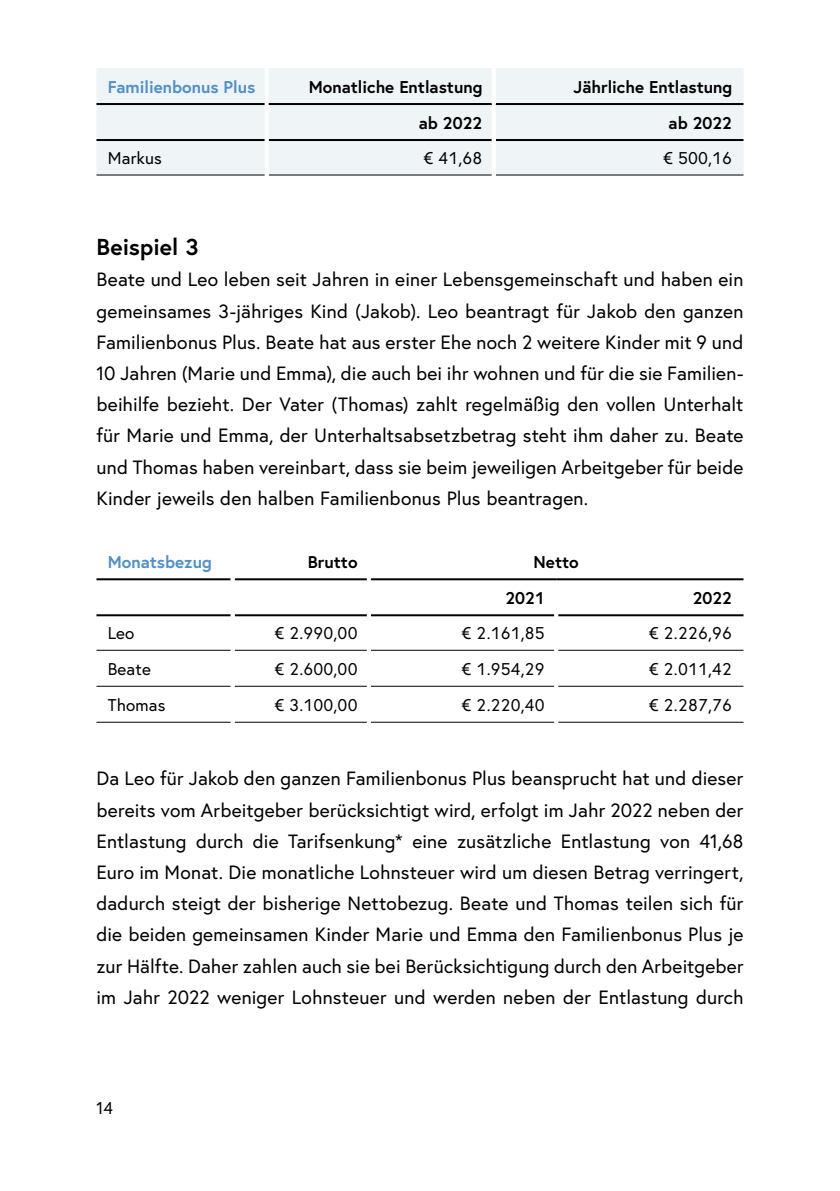
<style>
.page{position:relative;width:840px;height:1191px;background:#fff}
.page>*{position:absolute;margin:0;border:0;box-sizing:border-box;transform-origin:0 0}
.h3_als_h2_ohne_Nummerierung{font:700 23px "Europa Austria";color:#000}
.p_Abstand_danach{font:19.2px/31.2px "Europa Austria";letter-spacing:.01em;color:#000;text-align:justify}
.td_Tabellentext{font:17px "Europa Austria";letter-spacing:.01em;color:#000}
.th_Tabellenkopf{font:700 17px "Europa Austria";color:#000}
.th_Tabellenkopf-2{font:700 17px "Europa Austria";color:#4e8fcc}
</style>
<div class="page">
<div style="left:96px;top:68px;width:647px;height:106px;background:#eff4f7"></div>
<hr style="left:96px;top:174px;width:168px;height:1px;background:#000">
<hr style="left:268px;top:174px;width:223px;height:1px;background:#000">
<hr style="left:495px;top:174px;width:248px;height:1px;background:#000">
<hr style="left:96px;top:103px;width:168px;height:2px;background:#000">
<hr style="left:96px;top:139px;width:168px;height:2px;background:#000">
<hr style="left:268px;top:139px;width:223px;height:2px;background:#000">
<hr style="left:495px;top:139px;width:248px;height:2px;background:#000">
<svg style="left:264px;top:140px;width:4px;height:35px"></svg>
<svg style="left:491px;top:140px;width:4px;height:35px"></svg>
<svg style="left:264px;top:68px;width:4px;height:36px"></svg>
<svg style="left:264px;top:104px;width:4px;height:36px"></svg>
<svg style="left:491px;top:104px;width:4px;height:36px"></svg>
<hr style="left:495px;top:103px;width:248px;height:2px;background:#000">
<hr style="left:268px;top:103px;width:223px;height:2px;background:#000">
<svg style="left:491px;top:68px;width:4px;height:36px"></svg>
<hr style="left:96px;top:721px;width:134px;height:1px;background:#000">
<hr style="left:234px;top:721px;width:133px;height:1px;background:#000">
<hr style="left:371px;top:721px;width:183px;height:1px;background:#000">
<hr style="left:558px;top:721px;width:185px;height:1px;background:#000">
<hr style="left:96px;top:578px;width:134px;height:2px;background:#000">
<hr style="left:234px;top:578px;width:133px;height:2px;background:#000">
<hr style="left:96px;top:614px;width:134px;height:2px;background:#000">
<hr style="left:234px;top:614px;width:133px;height:2px;background:#000">
<hr style="left:371px;top:614px;width:183px;height:2px;background:#000">
<hr style="left:558px;top:614px;width:185px;height:2px;background:#000">
<hr style="left:96px;top:650px;width:134px;height:1px;background:#000">
<hr style="left:234px;top:650px;width:133px;height:1px;background:#000">
<hr style="left:371px;top:650px;width:183px;height:1px;background:#000">
<hr style="left:558px;top:650px;width:185px;height:1px;background:#000">
<hr style="left:96px;top:686px;width:134px;height:1px;background:#000">
<hr style="left:234px;top:686px;width:133px;height:1px;background:#000">
<hr style="left:371px;top:686px;width:183px;height:1px;background:#000">
<hr style="left:558px;top:686px;width:185px;height:1px;background:#000">
<hr style="left:371px;top:578px;width:185px;height:2px;background:#000">
<hr style="left:556px;top:578px;width:187px;height:2px;background:#000">
<p class="th_Tabellenkopf-2" style="left:108px;top:75px;width:149px">Familienbonus Plus</p>
<p class="th_Tabellenkopf" style="left:308px;top:75px;width:175px">Monatliche Entlastung</p>
<p class="th_Tabellenkopf" style="left:573px;top:75px;width:160px">Jährliche Entlastung</p>
<p class="th_Tabellenkopf" style="left:418px;top:111px;width:65px">ab 2022</p>
<p class="th_Tabellenkopf" style="left:668px;top:111px;width:65px">ab 2022</p>
<p class="td_Tabellentext" style="left:108px;top:147px;width:56px">Markus</p>
<p class="td_Tabellentext" style="left:423px;top:147px;width:60px">€ 41,68</p>
<p class="td_Tabellentext" style="left:662px;top:147px;width:71px">€ 500,16</p>
<h2 class="h3_als_h2_ohne_Nummerierung" style="left:96px;top:231px;width:104px">Beispiel 3</h2>
<p class="p_Abstand_danach" style="left:96px;top:264px;width:648px">Beate und Leo leben seit Jahren in einer Lebensgemeinschaft und haben ein gemeinsames 3-jähriges Kind (Jakob). Leo beantragt für Jakob den ganzen Familienbonus Plus. Beate hat aus erster Ehe noch 2 weitere Kinder mit 9 und 10 Jahren (Marie und Emma), die auch bei ihr wohnen und für die sie Familien&shy;beihilfe bezieht. Der Vater (Thomas) zahlt regelmäßig den vollen Unterhalt für Marie und Emma, der Unterhaltsabsetzbetrag steht ihm daher zu. Beate und Thomas haben vereinbart, dass sie beim jeweiligen Arbeitgeber für beide Kinder jeweils den halben Familienbonus Plus beantragen.</p>
<p class="th_Tabellenkopf-2" style="left:108px;top:550px;width:105px">Monatsbezug</p>
<p class="th_Tabellenkopf" style="left:308px;top:550px;width:51px">Brutto</p>
<p class="th_Tabellenkopf" style="left:533px;top:550px;width:47px">Netto</p>
<p class="th_Tabellenkopf" style="left:505px;top:586px;width:41px">2021</p>
<p class="th_Tabellenkopf" style="left:692px;top:586px;width:41px">2022</p>
<p class="td_Tabellentext" style="left:108px;top:622px;width:28px">Leo</p>
<p class="td_Tabellentext" style="left:274px;top:622px;width:85px">€ 2.990,00</p>
<p class="td_Tabellentext" style="left:461px;top:622px;width:85px">€ 2.161,85</p>
<p class="td_Tabellentext" style="left:648px;top:622px;width:85px">€ 2.226,96</p>
<p class="td_Tabellentext" style="left:108px;top:658px;width:45px">Beate</p>
<p class="td_Tabellentext" style="left:274px;top:658px;width:85px">€ 2.600,00</p>
<p class="td_Tabellentext" style="left:461px;top:658px;width:85px">€ 1.954,29</p>
<p class="td_Tabellentext" style="left:648px;top:658px;width:85px">€ 2.011,42</p>
<p class="td_Tabellentext" style="left:108px;top:694px;width:59px">Thomas</p>
<p class="td_Tabellentext" style="left:274px;top:694px;width:85px">€ 3.100,00</p>
<p class="td_Tabellentext" style="left:461px;top:694px;width:85px">€ 2.220,40</p>
<p class="td_Tabellentext" style="left:648px;top:694px;width:85px">€ 2.287,76</p>
<p class="p_Abstand_danach" style="left:96px;top:763px;width:648px">Da Leo für Jakob den ganzen Familienbonus Plus beansprucht hat und dieser bereits vom Arbeitgeber berücksichtigt wird, erfolgt im Jahr 2022 neben der Entlastung durch die Tarifsenkung* eine zusätzliche Entlastung von 41,68<br>Euro im Monat. Die monatliche Lohnsteuer wird um diesen Betrag verringert, dadurch steigt der bisherige Nettobezug. Beate und Thomas teilen sich für die beiden gemeinsamen Kinder Marie und Emma den Familienbonus Plus je zur Hälfte. Daher zahlen auch sie bei Berücksichtigung durch den Arbeitgeber im Jahr 2022 weniger Lohnsteuer und werden neben der Entlastung durch</p>
<p class="td_Tabellentext" style="left:96px;top:1096px;width:18px">14</p>
</div>
